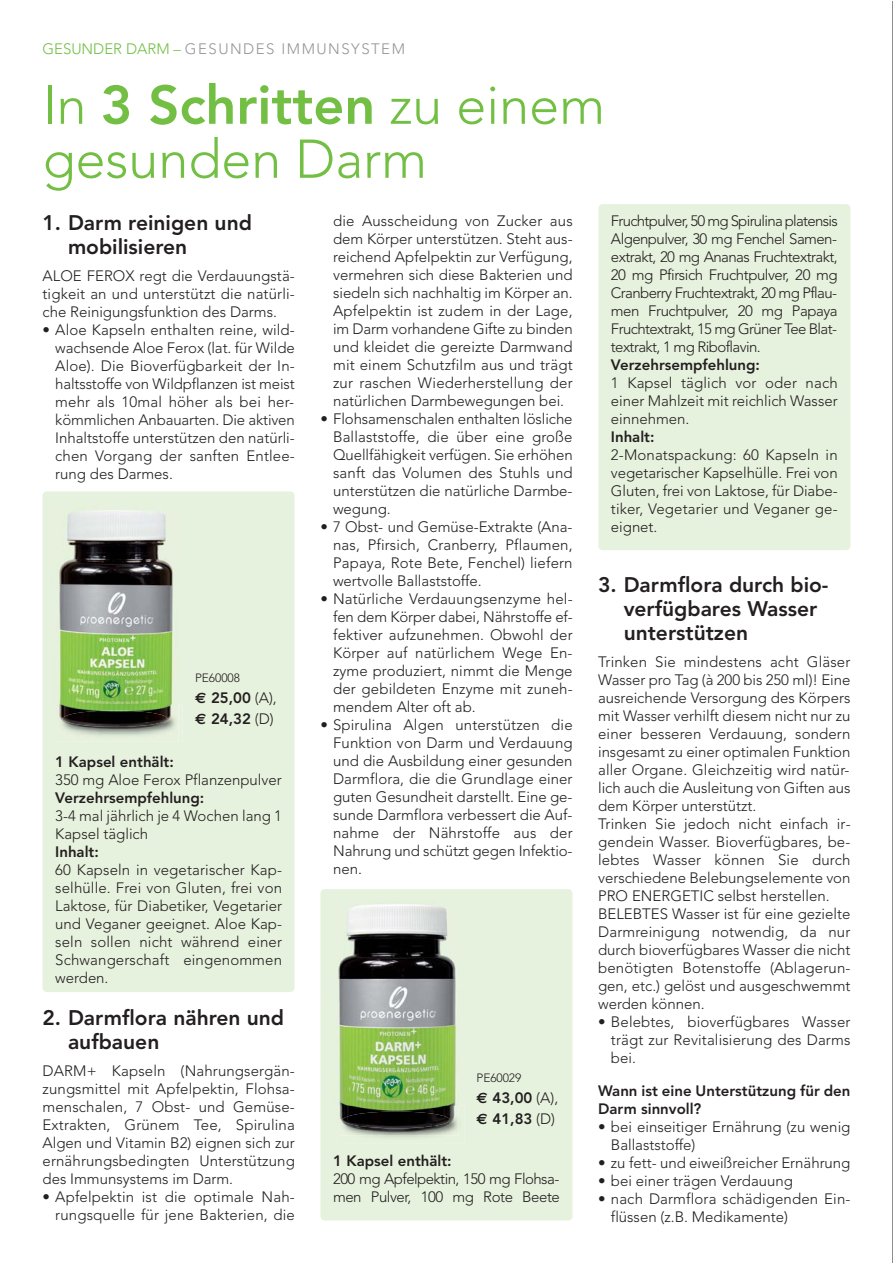
<style>
.page{position:relative;width:893px;height:1263px;background:#fff}
.page>*{position:absolute;margin:0;border:0;box-sizing:border-box;transform-origin:0 0}
.t1{font:300 54px/54px "Avenir";color:#72bf44}
.t2{font:800 21px/24px "Avenir";color:#231f20}
.t3{font:300 15px/18px "Avenir";color:#231f20;text-align:justify}
.t4{font:800 15px/21px "Avenir";color:#231f20}
.t5{font:300 15px/18px "Avenir";letter-spacing:-.035em;color:#231f20}
.t6{font:300 15px "Avenir";letter-spacing:.1em;color:#939598}
.t7{font:300 12px "Avenir";letter-spacing:-.005em;color:#231f20}
.s1{color:#72bf44}
.s2{font-weight:800}
.s3{font-family:"Euro Sans";font-weight:700}
.s4{font-weight:300}
</style>
<div class="page">
<svg style="left:598px;top:204px;width:252px;height:346px;background:#e7f2df"></svg>
<div style="left:320px;top:889px;width:252px;height:331px;background:#e7f2de"></div>
<div style="left:43px;top:491px;width:252px;height:501px;background:#e7f2de"></div>
<hr style="left:892px;top:1px;width:1px;height:1262px;background:#231f20">
<img style="left:337px;top:1106px;width:128px;height:37px">
<img style="left:332px;top:901px;width:127px;height:234px">
<img style="left:51px;top:704px;width:131px;height:38px">
<img style="left:51px;top:505px;width:127px;height:199px">
<img style="left:57px;top:704px;width:121px;height:38px">
<p class="t6" style="left:43px;top:43px;width:364px"><span class="s1">GESUNDER DARM –</span> GESUNDES IMMUNSYSTEM</p>
<h1 class="t1" style="left:43px;top:83px;width:564px">In <span class="s2">3 Schritten</span> zu einem gesunden Darm</h1>
<h2 class="t2" style="left:68px;top:213px;width:185px;text-indent:-26px">1. Darm reinigen und mobilisieren</h2>
<p class="t3" style="left:43px;top:268px;width:254px">ALOE FEROX regt die Verdauungstä&shy;tigkeit an und unterstützt die natürli&shy;che Reinigungsfunktion des Darms.</p>
<p class="t3" style="left:55px;top:322px;width:241px;text-indent:-13px">• Aloe Kapseln enthalten reine, wild&shy;wachsende Aloe Ferox (lat. für Wilde Aloe). Die Bioverfügbarkeit der In&shy;haltsstoffe von Wildpflanzen ist meist mehr als 10mal höher als bei her&shy;kömmlichen Anbauarten. Die aktiven Inhaltstoffe unterstützen den natürli&shy;chen Vorgang der sanften Entlee&shy;rung des Darmes.</p>
<p class="t7" style="left:195px;top:673px;width:46px">PE60008</p>
<p class="t4" style="left:195px;top:688px;width:83px"><span class="s3">€</span> 25,00 <span class="s4">(A), </span><span class="s3">€</span> 24,32 <span class="s4">(D)</span></p>
<p class="t4" style="left:55px;top:753px;width:120px">1 Kapsel enthält:</p>
<p class="t3" style="left:55px;top:772px;width:228px">350 mg Aloe Ferox Pflanzenpulver</p>
<p class="t4" style="left:55px;top:789px;width:151px">Verzehrsempfehlung:</p>
<p class="t3" style="left:55px;top:808px;width:228px">3-4 mal jährlich je 4 Wochen lang 1<br>Kapsel täglich</p>
<p class="t4" style="left:55px;top:843px;width:45px">Inhalt:</p>
<p class="t3" style="left:55px;top:862px;width:228px">60 Kapseln in vegetarischer Kap&shy;selhülle. Frei von Gluten, frei von Laktose, für Diabetiker, Vegetarier und Veganer geeignet. Aloe Kap&shy;seln sollen nicht während einer Schwangerschaft eingenommen werden.</p>
<h2 class="t2" style="left:68px;top:1008px;width:218px;text-indent:-26px">2. Darmflora nähren und aufbauen</h2>
<p class="t3" style="left:43px;top:1063px;width:254px">DARM+ Kapseln (Nahrungsergän&shy;zungsmittel mit Apfelpektin, Flohsa&shy;menschalen, 7 Obst- und Gemüse-Extrakten, Grünem Tee, Spirulina Algen und Vitamin B2) eignen sich zur ernährungsbedingten Unterstützung des Immunsystems im Darm.</p>
<p class="t3" style="left:43px;top:1189px;width:254px;text-align:right">• Apfelpektin ist die optimale Nah&shy;rungsquelle für jene Bakterien, die</p>
<p class="t3" style="left:333px;top:213px;width:241px">die Ausscheidung von Zucker aus dem Körper unterstützen. Steht aus&shy;reichend Apfelpektin zur Verfügung, vermehren sich diese Bakterien und siedeln sich nachhaltig im Körper an.<br>Apfelpektin ist zudem in der Lage, im Darm vorhandene Gifte zu binden und kleidet die gereizte Darmwand mit einem Schutzfilm aus und trägt zur raschen Wiederherstellung der natürlichen Darmbewegungen bei.</p>
<p class="t3" style="left:333px;top:411px;width:241px;text-indent:-13px">• Flohsamenschalen enthalten lösliche Ballaststoffe, die über eine große Quellfähigkeit verfügen. Sie erhöhen sanft das Volumen des Stuhls und unterstützen die natürliche Darmbe&shy;wegung.</p>
<p class="t3" style="left:333px;top:519px;width:241px;text-indent:-13px">• 7 Obst- und Gemüse-Extrakte (Ana&shy;nas, Pfirsich, Cranberry, Pflaumen, Papaya, Rote Bete, Fenchel) liefern wertvolle Ballaststoffe.</p>
<p class="t3" style="left:333px;top:591px;width:241px;text-indent:-13px">• Natürliche Verdauungsenzyme hel&shy;fen dem Körper dabei, Nährstoffe ef&shy;fektiver aufzunehmen. Obwohl der Körper auf natürlichem Wege En&shy;zyme produziert, nimmt die Menge der gebildeten Enzyme mit zuneh&shy;mendem Alter oft ab.</p>
<p class="t3" style="left:333px;top:717px;width:241px;text-indent:-13px">• Spirulina Algen unterstützen die Funktion von Darm und Verdauung und die Ausbildung einer gesunden Darmflora, die die Grundlage einer guten Gesundheit darstellt. Eine ge&shy;sunde Darmflora verbessert die Auf&shy;nahme der Nährstoffe aus der Nahrung und schützt gegen Infektio&shy;nen.</p>
<p class="t7" style="left:476px;top:1073px;width:46px">PE60029</p>
<p class="t4" style="left:476px;top:1089px;width:83px"><span class="s3">€</span> 43,00 <span class="s4">(A), </span><span class="s3">€</span> 41,83 <span class="s4">(D)</span></p>
<p class="t4" style="left:333px;top:1152px;width:120px">1 Kapsel enthält:</p>
<p class="t5" style="left:333px;top:1171px;width:228px">200 mg Apfelpektin, 150 mg Flohsa&shy;men Pulver, 100 mg Rote Beete</p>
<p class="t3" style="left:611px;top:213px;width:228px">Fruchtpulver, 50 mg Spirulina platensis Algenpulver, 30 mg Fenchel Samen&shy;extrakt, 20 mg Ananas Fruchtextrakt, 20 mg Pfirsich Fruchtpulver, 20 mg Cranberry Fruchtextrakt, 20 mg Pflau&shy;men Fruchtpulver, 20 mg Papaya Fruchtextrakt, 15 mg Grüner Tee Blat&shy;textrakt, 1 mg Riboflavin.</p>
<p class="t4" style="left:611px;top:355px;width:151px">Verzehrsempfehlung:</p>
<p class="t3" style="left:611px;top:375px;width:228px">1 Kapsel täglich vor oder nach einer Mahlzeit mit reichlich Wasser einnehmen.</p>
<p class="t4" style="left:611px;top:427px;width:45px">Inhalt:</p>
<p class="t3" style="left:611px;top:447px;width:228px">2-Monatspackung: 60 Kapseln in vegetarischer Kapselhülle. Frei von Gluten, frei von Laktose, für Diabe&shy;tiker, Vegetarier und Veganer ge&shy;eignet.</p>
<h2 class="t2" style="left:624px;top:574px;width:206px;text-indent:-26px">3. Darmflora durch bio&shy;verfügbares Wasser unterstützen</h2>
<p class="t3" style="left:598px;top:654px;width:254px;text-align:left">Trinken Sie mindestens acht Gläser Wasser pro Tag (à 200 bis 250 ml)! Eine ausreichende Versorgung des Körpers mit Wasser verhilft diesem nicht nur zu einer besseren Verdauung, sondern insgesamt zu einer optimalen Funktion aller Organe. Gleichzeitig wird natür&shy;lich auch die Ausleitung von Giften aus dem Körper unterstützt.<br>Trinken Sie jedoch nicht einfach ir&shy;gendein Wasser. Bioverfügbares, be&shy;lebtes Wasser können Sie durch verschiedene Belebungselemente von PRO ENERGETIC selbst herstellen.<br>BELEBTES Wasser ist für eine gezielte Darmreinigung notwendig, da nur durch bioverfügbares Wasser die nicht benötigten Botenstoffe (Ablagerun&shy;gen, etc.) gelöst und ausgeschwemmt werden können.</p>
<p class="t3" style="left:611px;top:1014px;width:241px;text-indent:-13px">• Belebtes, bioverfügbares Wasser trägt zur Revitalisierung des Darms bei.</p>
<p class="t4" style="left:598px;top:1083px;width:254px;line-height:18px">Wann ist eine Unterstützung für den<br>Darm sinnvoll?</p>
<p class="t3" style="left:611px;top:1119px;width:241px;text-indent:-13px">• bei einseitiger Ernährung (zu wenig<br>Ballaststoffe)</p>
<p class="t3" style="left:598px;top:1155px;width:254px">• zu fett- und eiweißreicher Ernährung</p>
<p class="t3" style="left:598px;top:1173px;width:196px">• bei einer trägen Verdauung</p>
<p class="t3" style="left:611px;top:1191px;width:241px;text-indent:-13px">• nach Darmflora schädigenden Ein&shy;flüssen (z.B. Medikamente)</p>
</div>
